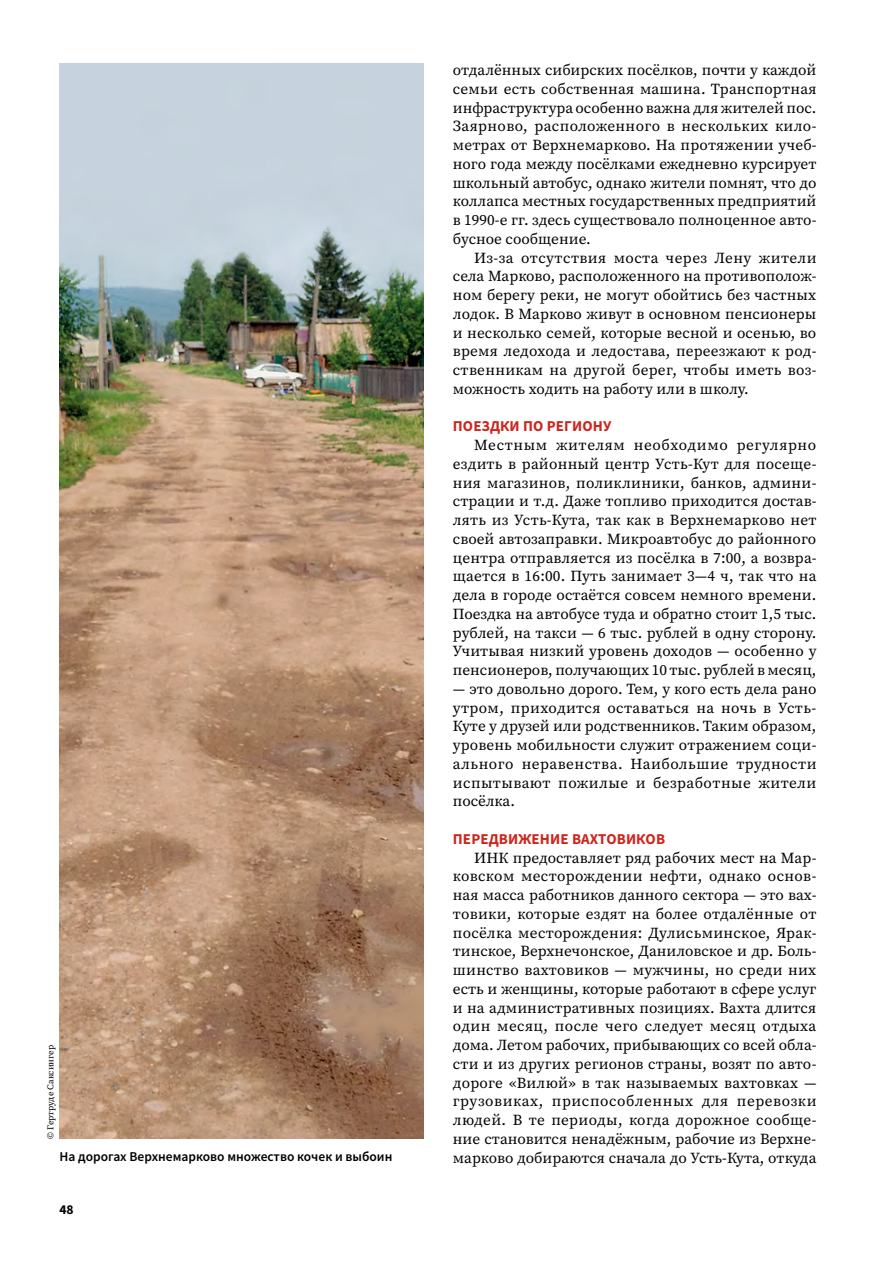
<style>
.page{position:relative;width:893px;height:1263px;background:#fff}
.page>*{position:absolute;margin:0;border:0;box-sizing:border-box;transform-origin:0 0}
.t1{font:15.3px/18.8px "Source Serif Pro";color:#000;text-align:justify}
.t2{font:700 15px "Source Sans Pro";letter-spacing:.01em;color:#ce241c}
.t3{font:600 13.5px "Source Sans Pro";color:#000}
.t4{font:700 13.5px "Source Sans Pro";color:#000}
.t5{font:9px "Source Serif Pro";color:#000}
</style>
<div class="page">
<img style="left:60px;top:64px;width:363px;height:1074px">
<p class="t5" style="left:44px;top:1138px;width:95px;rotate:-90deg">© Гертруде Саксингер</p>
<p class="t1" style="left:453px;top:61px;width:365px">отдалённых сибирских посёлков, почти у каждой семьи есть собственная машина. Транспортная инфраструктура особенно важна для жителей пос.<br>Заярново, расположенного в нескольких кило&shy;метрах от Верхнемарково. На протяжении учеб&shy;ного года между посёлками ежедневно курсирует школьный автобус, однако жители помнят, что до коллапса местных государственных предприятий в 1990-е гг. здесь существовало полноценное авто&shy;бусное сообщение.</p>
<p class="t1" style="left:453px;top:248px;width:365px;text-indent:21px">Из-за отсутствия моста через Лену жители села Марково, расположенного на противополож&shy;ном берегу реки, не могут обойтись без частных лодок. В Марково живут в основном пенсионеры и несколько семей, которые весной и осенью, во время ледохода и ледостава, переезжают к род&shy;ственникам на другой берег, чтобы иметь воз&shy;можность ходить на работу или в школу.</p>
<p class="t2" style="left:453px;top:416px;width:160px">ПОЕЗДКИ ПО РЕГИОНУ</p>
<p class="t1" style="left:453px;top:436px;width:365px;text-indent:21px">Местным жителям необходимо регулярно ездить в районный центр Усть-Кут для посеще&shy;ния магазинов, поликлиники, банков, админи&shy;страции и т.д. Даже топливо приходится достав&shy;лять из Усть-Кута, так как в Верхнемарково нет своей автозаправки. Микроавтобус до районного центра отправляется из посёлка в 7:00, а возвра&shy;щается в 16:00. Путь занимает 3—4 ч, так что на дела в городе остаётся совсем немного времени.<br>Поездка на автобусе туда и обратно стоит 1,5 тыс. рублей, на такси — 6 тыс. рублей в одну сторону.<br>Учитывая низкий уровень доходов — особенно у пенсионеров, получающих 10 тыс. рублей в месяц,</p>
<p class="t1" style="left:453px;top:679px;width:365px">— это довольно дорого. Тем, у кого есть дела рано утром, приходится оставаться на ночь в Усть-Куте у друзей или родственников. Таким образом, уровень мобильности служит отражением соци&shy;ального неравенства. Наибольшие трудности испытывают пожилые и безработные жители посёлка.</p>
<p class="t2" style="left:453px;top:829px;width:214px">ПЕРЕДВИЖЕНИЕ ВАХТОВИКОВ</p>
<p class="t1" style="left:453px;top:848px;width:365px;text-indent:21px">ИНК предоставляет ряд рабочих мест на Мар&shy;ковском месторождении нефти, однако основ&shy;ная масса работников данного сектора — это вах&shy;товики, которые ездят на более отдалённые от посёлка месторождения: Дулисьминское, Ярак&shy;тинское, Верхнечонское, Даниловское и др. Боль&shy;шинство вахтовиков — мужчины, но среди них есть и женщины, которые работают в сфере услуг и на административных позициях. Вахта длится один месяц, после чего следует месяц отдыха дома. Летом рабочих, прибывающих со всей обла&shy;сти и из других регионов страны, возят по авто&shy;дороге «Вилюй» в так называемых вахтовках — грузовиках, приспособленных для перевозки людей. В те периоды, когда дорожное сообще&shy;ние становится ненадёжным, рабочие из Верхне-</p>
<p class="t3" style="left:60px;top:1148px;width:334px">На дорогах Верхнемарково множество кочек и выбоин</p>
<p class="t1" style="left:453px;top:1148px;width:365px">марково добираются сначала до Усть-Кута, откуда</p>
<p class="t4" style="left:60px;top:1200px;width:16px">48</p>
</div>
